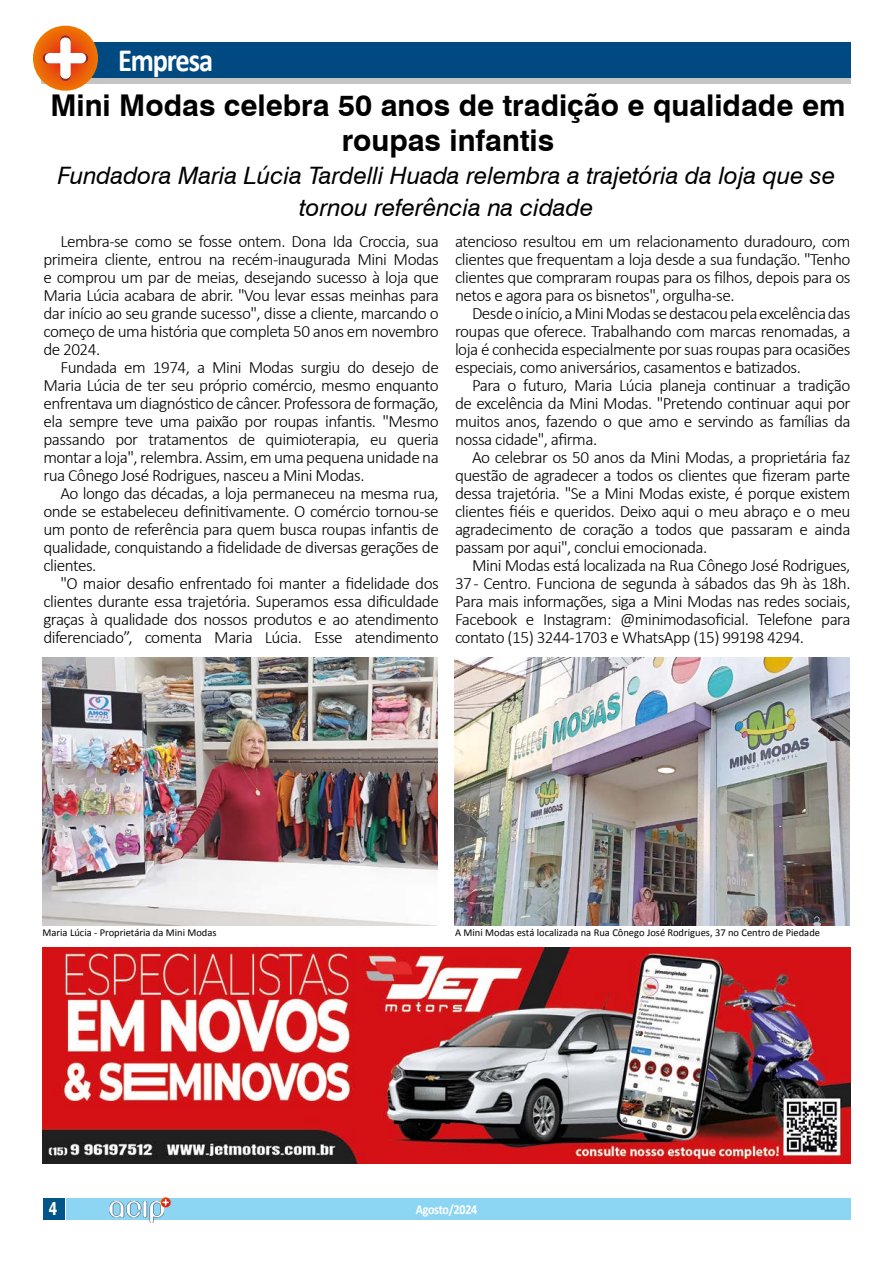
<style>
.page{position:relative;width:893px;height:1263px;background:#fff}
.page>*{position:absolute;margin:0;border:0;box-sizing:border-box;transform-origin:0 0}
.t1{font:700 32.55px "Calibri";letter-spacing:-.04em;color:#fff;scale:.88 1}
.t2{font:700 30px/34.5px "Swiss 721 BT";color:#000;text-align:center}
.t3{font:italic 24px/31.5px "Swiss 721 BT";color:#000;text-align:center}
.t4{font:600 condensed 18.75px "Franklin Gothic";color:#fff;scale:.88 1}
.t5{font:300 17.25px/18px "Calibri";letter-spacing:-.03em;color:#000;text-align:justify}
.t6{font:700 13.65px "Calibri";letter-spacing:-.02em;color:#fff;scale:.88 1}
.t7{font:10.5px "Calibri";color:#000}
</style>
<div class="page">
<div style="left:66px;top:1199px;width:784px;height:21px;background:#8dd6f3"></div>
<div style="left:43px;top:1199px;width:21px;height:21px;background:#025588"></div>
<img style="left:109px;top:1198px;width:65px;height:24px">
<svg style="left:160px;top:1197px;width:11px;height:10px"></svg>
<div style="left:41px;top:74px;width:809px;height:9px;background:#c4c4c3"></div>
<div style="left:41px;top:43px;width:809px;height:35px;background:#004a81"></div>
<svg style="left:33px;top:26px;width:65px;height:65px"></svg>
<svg style="left:43px;top:36px;width:45px;height:45px;background:#ed8e61"></svg>
<img style="left:43px;top:947px;width:807px;height:216px">
<img style="left:43px;top:657px;width:394px;height:269px">
<img style="left:455px;top:657px;width:394px;height:269px">
<h1 class="t1" style="left:118px;top:37px;width:110px">Empresa</h1>
<h2 class="t2" style="left:50px;top:87px;width:796px">Mini Modas celebra 50 anos de tradição e qualidade em roupas infantis</h2>
<h3 class="t3" style="left:58px;top:159px;width:779px">Fundadora Maria Lúcia Tardelli Huada relembra a trajetória da loja que se tornou referência na cidade</h3>
<p class="t5" style="left:455px;top:232px;width:397px">atencioso resultou em um relacionamento duradouro, com clientes que frequentam a loja desde a sua fundação. "Tenho clientes que compraram roupas para os filhos, depois para os netos e agora para os bisnetos", orgulha-se.</p>
<p class="t5" style="left:455px;top:304px;width:397px;text-indent:17px">Desde o início, a Mini Modas se destacou pela excelência das roupas que oferece. Trabalhando com marcas renomadas, a loja é conhecida especialmente por suas roupas para ocasiões especiais, como aniversários, casamentos e batizados.</p>
<p class="t5" style="left:455px;top:376px;width:397px;text-indent:17px">Para o futuro, Maria Lúcia planeja continuar a tradição de excelência da Mini Modas. "Pretendo continuar aqui por muitos anos, fazendo o que amo e servindo as famílias da nossa cidade", afirma.</p>
<p class="t5" style="left:455px;top:448px;width:397px;text-indent:17px">Ao celebrar os 50 anos da Mini Modas, a proprietária faz questão de agradecer a todos os clientes que fizeram parte dessa trajetória. "Se a Mini Modas existe, é porque existem clientes fiéis e queridos. Deixo aqui o meu abraço e o meu agradecimento de coração a todos que passaram e ainda passam por aqui", conclui emocionada.</p>
<p class="t5" style="left:455px;top:556px;width:397px;text-indent:17px">Mini Modas está localizada na Rua Cônego José Rodrigues, 37 - Centro. Funciona de segunda à sábados das 9h às 18h.<br>Para mais informações, siga a Mini Modas nas redes sociais, Facebook e Instagram: @minimodasoficial. Telefone para contato (15) 3244-1703 e WhatsApp (15) 99198 4294.</p>
<p class="t5" style="left:43px;top:232px;width:397px;text-indent:17px">Lembra-se como se fosse ontem. Dona Ida Croccia, sua primeira cliente, entrou na recém-inaugurada Mini Modas e comprou um par de meias, desejando sucesso à loja que Maria Lúcia acabara de abrir. "Vou levar essas meinhas para dar início ao seu grande sucesso", disse a cliente, marcando o começo de uma história que completa 50 anos em novembro de 2024.</p>
<p class="t5" style="left:43px;top:358px;width:397px;text-indent:17px">Fundada em 1974, a Mini Modas surgiu do desejo de Maria Lúcia de ter seu próprio comércio, mesmo enquanto enfrentava um diagnóstico de câncer. Professora de formação, ela sempre teve uma paixão por roupas infantis. "Mesmo passando por tratamentos de quimioterapia, eu queria montar a loja", relembra. Assim, em uma pequena unidade na rua Cônego José Rodrigues, nasceu a Mini Modas.</p>
<p class="t5" style="left:43px;top:484px;width:397px;text-indent:17px">Ao longo das décadas, a loja permaneceu na mesma rua, onde se estabeleceu definitivamente. O comércio tornou-se um ponto de referência para quem busca roupas infantis de qualidade, conquistando a fidelidade de diversas gerações de clientes.</p>
<p class="t5" style="left:43px;top:574px;width:397px;text-indent:17px">"O maior desafio enfrentado foi manter a fidelidade dos clientes durante essa trajetória. Superamos essa dificuldade graças à qualidade dos nossos produtos e ao atendimento diferenciado”, comenta Maria Lúcia. Esse atendimento</p>
<p class="t7" style="left:43px;top:925px;width:176px">Maria Lúcia - Proprietária da Mini Modas</p>
<p class="t7" style="left:455px;top:925px;width:366px">A Mini Modas está localizada na Rua Cônego José Rodrigues, 37 no Centro de Piedade</p>
<p class="t4" style="left:49px;top:1196px;width:11px">4</p>
<p class="t6" style="left:416px;top:1200px;width:71px">Agosto/2024</p>
</div>
